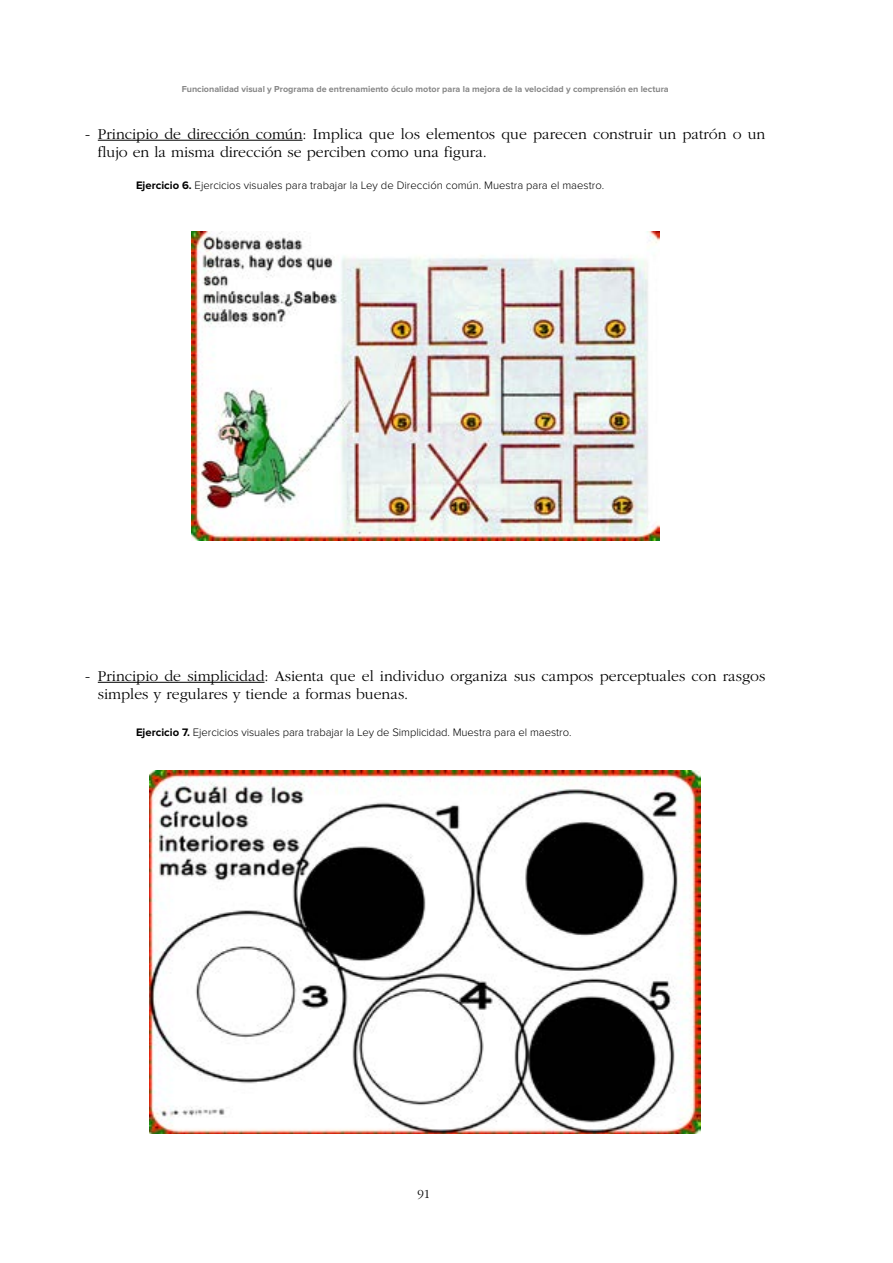
<style>
.page{position:relative;width:893px;height:1263px;background:#fff}
.page>*{position:absolute;margin:0;border:0;box-sizing:border-box;transform-origin:0 0}
.t1{font:300 15.75px/18.8px "ITC Garamond Std";color:#000}
.t2{font:300 12.75px "ITC Garamond Std";color:#000}
.cuerpo_de_texto{font:300 11.25px "Proxima Nova";color:#000}
.pie_de_foto{font:300 11.25px "Proxima Nova";letter-spacing:-.005em;color:#000}
.cabecera_folio_derec{font:700 9px "Proxima Nova";color:#878787}
.s1{font-weight:700}
</style>
<div class="page">
<hr style="left:98px;top:140px;width:205px;height:1px;background:#000">
<hr style="left:98px;top:682px;width:166px;height:1px;background:#000">
<img style="left:191px;top:231px;width:468px;height:309px">
<img style="left:150px;top:771px;width:550px;height:363px">
<p class="cabecera_folio_derec" style="left:182px;top:85px;width:489px">Funcionalidad visual y Programa de entrenamiento óculo motor para la mejora de la velocidad y comprensión en lectura</p>
<p class="t1" style="left:98px;top:125px;width:669px;text-indent:-13px">- Principio de dirección común: Implica que los elementos que parecen construir un patrón o un flujo en la misma dirección se perciben como una figura.</p>
<p class="cuerpo_de_texto" style="left:136px;top:179px;width:470px"><span class="s1">Ejercicio 6.</span> Ejercicios visuales para trabajar la Ley de Dirección común. Muestra para el maestro.</p>
<p class="t1" style="left:98px;top:667px;width:669px;text-indent:-13px">- Principio de simplicidad: Asienta que el individuo organiza sus campos perceptuales con rasgos simples y regulares y tiende a formas buenas.</p>
<p class="pie_de_foto" style="left:136px;top:725px;width:437px"><span class="s1">Ejercicio 7.</span> Ejercicios visuales para trabajar la Ley de Simplicidad. Muestra para el maestro.</p>
<p class="t2" style="left:417px;top:1187px;width:14px">91</p>
</div>
